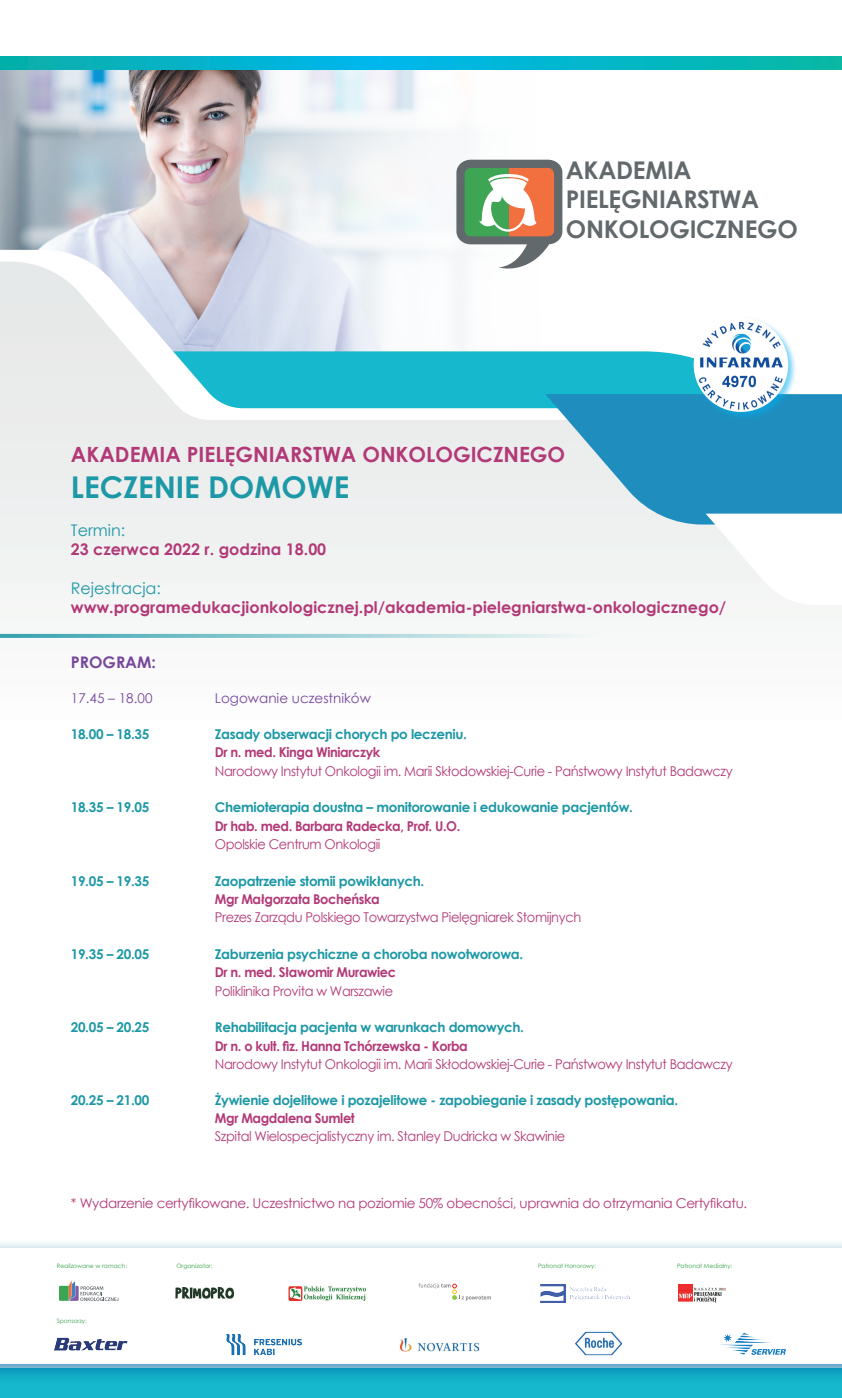
<style>
.page{position:relative;width:842px;height:1398px;background:#fff}
.page>*{position:absolute;margin:0;border:0;box-sizing:border-box;transform-origin:0 0}
.t1{font:700 30px "Century Gothic";color:#1d98a6}
.t2{font:700 24.4px/29.3px "Century Gothic";letter-spacing:-.01em;color:#62696c}
.t3{font:700 21px "Century Gothic";color:#b23977}
.t4{font:700 16px "Century Gothic";color:#b23977}
.t5{font:16px "Century Gothic";color:#1d98a6}
.t6{font:700 16px "Century Gothic";color:#76479c}
.t7{font:700 13.5px "Century Gothic";letter-spacing:-.025em;color:#1d98a6}
.t8{font:13.5px "Century Gothic";letter-spacing:-.03em;color:#b23977;scale:.96 1}
.t9{font:700 13.5px "Century Gothic";letter-spacing:-.03em;color:#b23977;scale:.96 1}
.t10{font:13.5px "Century Gothic";letter-spacing:-.03em;color:#b23977}
.t11{font:13.5px "Century Gothic";color:#76479c}
.t12{font:6px "Century Gothic";color:#35a247}
</style>
<div class="page">
<img style="left:0;top:70px;width:551px;height:180px">
<svg style="left:0;top:262px;width:692px;height:372px"></svg>
<svg style="left:545px;top:394px;width:297px;height:211px"></svg>
<svg style="left:0;top:56px;width:842px;height:14px;background:#03b4c8"></svg>
<svg style="left:456px;top:160px;width:106px;height:116px"></svg>
<svg style="left:0;top:634px;width:593px;height:4px;background:#96ced3"></svg>
<div style="left:692px;top:316px;width:106px;height:105px;background:#00aeef;opacity:.55"></div>
<img style="left:694px;top:317px;width:94px;height:95px;border-radius:47px">
<div style="left:0;top:1238px;width:842px;height:148px;background:#006ca9;opacity:.75"></div>
<div style="left:0;top:1248px;width:842px;height:115px;background:#fff"></div>
<svg style="left:59px;top:1280px;width:59px;height:21px"></svg>
<img style="left:288px;top:1286px;width:79px;height:16px">
<svg style="left:418px;top:1283px;width:73px;height:17px"></svg>
<img style="left:175px;top:1287px;width:60px;height:12px">
<img style="left:541px;top:1284px;width:89px;height:18px">
<img style="left:679px;top:1284px;width:47px;height:18px">
<img style="left:226px;top:1334px;width:76px;height:21px">
<img style="left:575px;top:1331px;width:47px;height:25px">
<img style="left:719px;top:1333px;width:66px;height:22px">
<img style="left:400px;top:1338px;width:79px;height:14px">
<img style="left:54px;top:1337px;width:74px;height:13px">
<h2 class="t2" style="left:566px;top:154px;width:233px">AKADEMIA<br>PIELĘGNIARSTWA<br>ONKOLOGICZNEGO</h2>
<h3 class="t3" style="left:71px;top:438px;width:496px">AKADEMIA PIELĘGNIARSTWA ONKOLOGICZNEGO</h3>
<h1 class="t1" style="left:71px;top:464px;width:280px">LECZENIE DOMOWE</h1>
<p class="t5" style="left:71px;top:519px;width:56px">Termin:</p>
<p class="t4" style="left:71px;top:537px;width:257px">23 czerwca 2022 r. godzina 18.00</p>
<p class="t5" style="left:71px;top:576px;width:92px">Rejestracja:</p>
<p class="t4" style="left:71px;top:595px;width:657px">www.programedukacjionkologicznej.pl/akademia-pielegniarstwa-onkologicznego/</p>
<p class="t6" style="left:71px;top:650px;width:87px">PROGRAM:</p>
<p class="t11" style="left:71px;top:689px;width:83px">17.45 – 18.00</p>
<p class="t11" style="left:215px;top:689px;width:158px">Logowanie uczestników</p>
<p class="t7" style="left:71px;top:724px;width:80px">18.00 – 18.35</p>
<p class="t7" style="left:215px;top:724px;width:254px">Zasady obserwacji chorych po leczeniu.</p>
<p class="t9" style="left:215px;top:742px;width:174px">Dr n. med. Kinga Winiarczyk</p>
<p class="t8" style="left:215px;top:761px;width:541px">Narodowy Instytut Onkologii im. Marii Skłodowskiej-Curie - Państwowy Instytut Badawczy</p>
<p class="t7" style="left:71px;top:797px;width:80px">18.35 – 19.05</p>
<p class="t7" style="left:215px;top:797px;width:419px">Chemioterapia doustna – monitorowanie i edukowanie pacjentów.</p>
<p class="t9" style="left:215px;top:815px;width:257px">Dr hab. med. Barbara Radecka, Prof. U.O.</p>
<p class="t8" style="left:215px;top:834px;width:174px">Opolskie Centrum Onkologii</p>
<p class="t7" style="left:71px;top:870px;width:80px">19.05 – 19.35</p>
<p class="t7" style="left:215px;top:870px;width:211px">Zaopatrzenie stomii powikłanych.</p>
<p class="t9" style="left:215px;top:889px;width:173px">Mgr Małgorzata Bocheńska</p>
<p class="t8" style="left:215px;top:908px;width:383px">Prezes Zarządu Polskiego Towarzystwa Pielęgniarek Stomijnych</p>
<p class="t7" style="left:71px;top:944px;width:80px">19.35 – 20.05</p>
<p class="t7" style="left:215px;top:944px;width:310px">Zaburzenia psychiczne a choroba nowotworowa.</p>
<p class="t9" style="left:215px;top:962px;width:190px">Dr n. med. Sławomir Murawiec</p>
<p class="t8" style="left:215px;top:981px;width:187px">Poliklinika Provita w Warszawie</p>
<p class="t7" style="left:71px;top:1017px;width:80px">20.05 – 20.25</p>
<p class="t7" style="left:215px;top:1017px;width:311px">Rehabilitacja pacjenta w warunkach domowych.</p>
<p class="t9" style="left:215px;top:1035px;width:265px">Dr n. o kult. fiz. Hanna Tchórzewska - Korba</p>
<p class="t8" style="left:215px;top:1054px;width:541px">Narodowy Instytut Onkologii im. Marii Skłodowskiej-Curie - Państwowy Instytut Badawczy</p>
<p class="t7" style="left:71px;top:1089px;width:80px">20.25 – 21.00</p>
<p class="t7" style="left:215px;top:1089px;width:465px">Żywienie dojelitowe i pozajelitowe - zapobieganie i zasady postępowania.</p>
<p class="t9" style="left:215px;top:1108px;width:147px">Mgr Magdalena Sumlet</p>
<p class="t8" style="left:215px;top:1127px;width:367px">Szpital Wielospecjalistyczny im. Stanley Dudricka w Skawinie</p>
<p class="t10" style="left:71px;top:1193px;width:678px">* Wydarzenie certyfikowane. Uczestnictwo na poziomie 50% obecności, uprawnia do otrzymania Certyfikatu.</p>
<p class="t12" style="left:57px;top:1261px;width:72px">Realizowane w ramach:</p>
<p class="t12" style="left:176px;top:1261px;width:38px">Organizator:</p>
<p class="t12" style="left:538px;top:1261px;width:60px">Patronat Honorowy:</p>
<p class="t12" style="left:677px;top:1261px;width:57px">Patronat Medialny:</p>
<p class="t12" style="left:57px;top:1316px;width:32px">Sponsorzy:</p>
</div>
